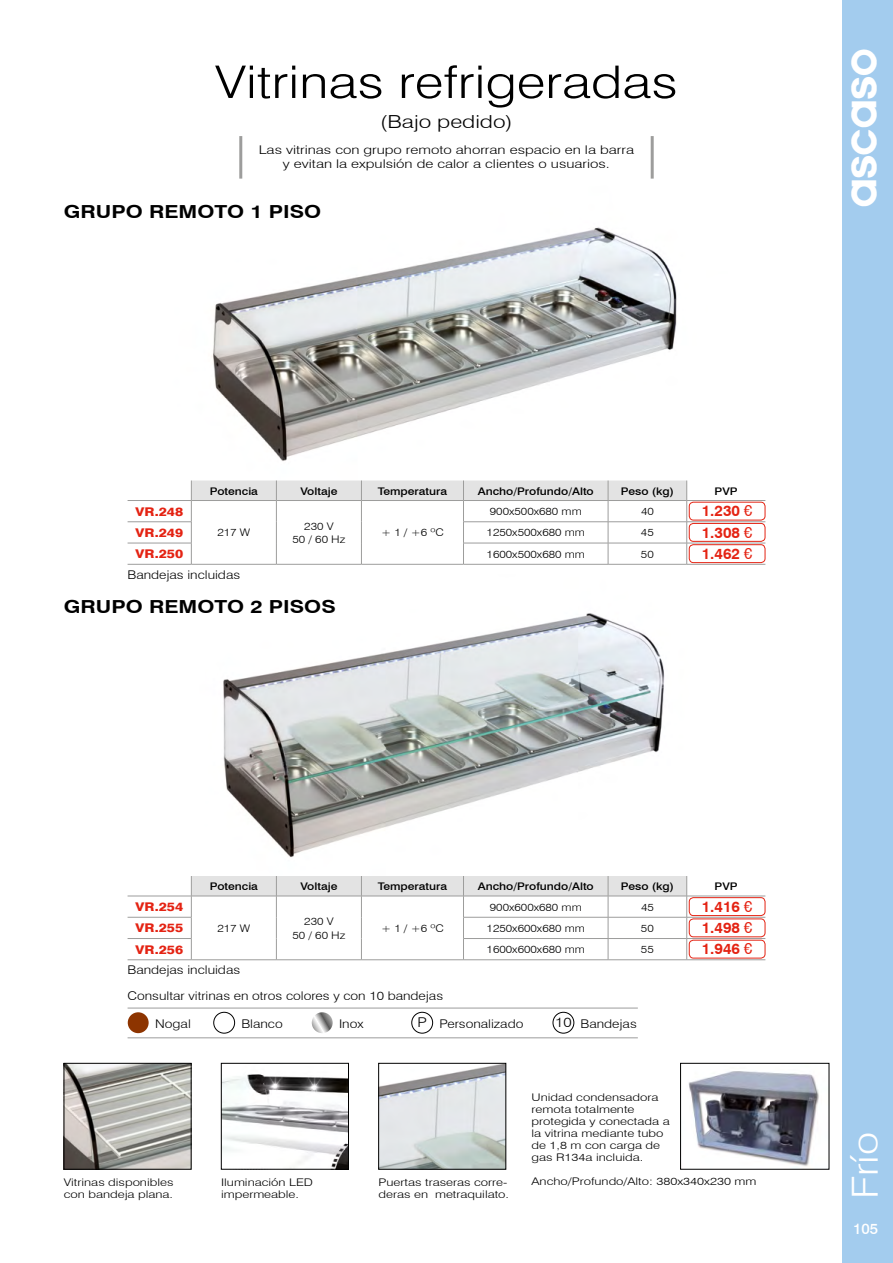
<style>
.page{position:relative;width:893px;height:1263px;background:#fff}
.page>*{position:absolute;margin:0;border:0;box-sizing:border-box;transform-origin:0 0}
.t1{font:300 45px "Swiss 721 BT";color:#000;scale:1.2 1}
.t2{font:36px "ASCAS Ologotype";letter-spacing:-.03em;color:#fff}
.t3{font:300 36px "Swiss 721 BT";color:#fff;scale:1.15 1}
.t4{font:700 18px "Swiss 721 BT";color:#000;scale:1.2 1}
.t5{font:300 18px "Swiss 721 BT";color:#000;scale:1.25 1}
.t6{font:700 15px/21.3px "Swiss 721 BT";color:#e42313;text-align:justify}
.t7{font:500 15px "Swiss 721 BT";color:#fff}
.t8{font:300 12px "Swiss 721 BT";color:#000;scale:1.15 1}
.t9{font:300 12px/14.4px "Swiss 721 BT";color:#000;text-align:center;scale:1.25 1}
.t10{font:800 12px "Swiss 721 BT";color:#e42313;scale:1.15 1}
.t11{font:300 10.5px/12px "Swiss 721 BT";color:#000;scale:1.25 1}
.t12{font:300 10.5px/13.5px "Swiss 721 BT";color:#000;text-align:center;scale:1.15 1}
.t13{font:500 10.5px "Swiss 721 BT";color:#000;scale:1.15 1}
.s1{font-weight:400}
.s2{font-size:13.5px}
</style>
<div class="page">
<div style="left:842px;top:0;width:51px;height:1263px;background:#a3ccee"></div>
<img style="left:166px;top:153px;width:561px;height:374px">
<img style="left:223px;top:613px;width:476px;height:298px">
<img style="left:66px;top:1065px;width:123px;height:102px">
<div style="left:64px;top:1063px;width:127px;height:106px;border:1px solid #000"></div>
<img style="left:223px;top:1074px;width:124px;height:93px">
<div style="left:221px;top:1063px;width:128px;height:106px;border:1px solid #000"></div>
<hr style="left:128px;top:500px;width:63px;height:1px;background:#9d9d9c">
<hr style="left:128px;top:521px;width:64px;height:1px;background:#9d9d9c">
<hr style="left:128px;top:543px;width:64px;height:1px;background:#9d9d9c">
<hr style="left:128px;top:564px;width:63px;height:1px;background:#9d9d9c">
<hr style="left:191px;top:564px;width:85px;height:1px;background:#9d9d9c">
<hr style="left:276px;top:564px;width:85px;height:1px;background:#9d9d9c">
<hr style="left:361px;top:564px;width:102px;height:1px;background:#9d9d9c">
<hr style="left:608px;top:564px;width:79px;height:1px;background:#9d9d9c">
<hr style="left:463px;top:564px;width:145px;height:1px;background:#9d9d9c">
<hr style="left:687px;top:500px;width:78px;height:1px;background:#9d9d9c">
<hr style="left:687px;top:521px;width:78px;height:1px;background:#9d9d9c">
<hr style="left:687px;top:543px;width:78px;height:1px;background:#9d9d9c">
<svg style="left:191px;top:480px;width:496px;height:84px"></svg>
<hr style="left:687px;top:564px;width:78px;height:1px;background:#9d9d9c">
<div style="left:689px;top:502px;width:76px;height:18px;background:#fff;border-radius:4px"></div>
<div style="left:689px;top:502px;width:76px;height:18px;border:1px solid #e42313;border-radius:4px"></div>
<div style="left:689px;top:523px;width:76px;height:18px;background:#fff;border-radius:4px"></div>
<div style="left:689px;top:523px;width:76px;height:19px;border:1px solid #e42313;border-radius:4px"></div>
<div style="left:689px;top:544px;width:76px;height:19px;border:1px solid #e42313;border-radius:4px"></div>
<div style="left:128px;top:1012px;width:21px;height:21px;background:#8d3400;border-radius:50%"></div>
<div style="left:214px;top:1012px;width:21px;height:21px;border:1px solid #000;border-radius:50%"></div>
<svg style="left:312px;top:1012px;width:21px;height:21px"></svg>
<div style="left:412px;top:1012px;width:21px;height:21px;border:1px solid #000;border-radius:50%"></div>
<div style="left:553px;top:1012px;width:21px;height:21px;border:1px solid #000;border-radius:50%"></div>
<hr style="left:128px;top:1008px;width:510px;height:1px;background:#9d9d9c">
<hr style="left:128px;top:1037px;width:510px;height:1px;background:#9d9d9c">
<hr style="left:239px;top:136px;width:3px;height:43px;background:#9d9d9c">
<hr style="left:651px;top:136px;width:3px;height:43px;background:#9d9d9c">
<img style="left:380px;top:1065px;width:124px;height:102px">
<div style="left:378px;top:1063px;width:128px;height:106px;border:1px solid #000"></div>
<img style="left:688px;top:1071px;width:131px;height:96px">
<div style="left:680px;top:1063px;width:149px;height:106px;border:1px solid #000"></div>
<hr style="left:128px;top:896px;width:63px;height:1px;background:#9d9d9c">
<hr style="left:128px;top:917px;width:64px;height:1px;background:#9d9d9c">
<hr style="left:128px;top:938px;width:64px;height:1px;background:#9d9d9c">
<hr style="left:128px;top:959px;width:63px;height:1px;background:#9d9d9c">
<hr style="left:191px;top:959px;width:85px;height:1px;background:#9d9d9c">
<hr style="left:276px;top:959px;width:85px;height:1px;background:#9d9d9c">
<hr style="left:361px;top:959px;width:102px;height:1px;background:#9d9d9c">
<hr style="left:608px;top:959px;width:79px;height:1px;background:#9d9d9c">
<hr style="left:463px;top:959px;width:145px;height:1px;background:#9d9d9c">
<hr style="left:687px;top:896px;width:78px;height:1px;background:#9d9d9c">
<hr style="left:687px;top:917px;width:78px;height:1px;background:#9d9d9c">
<hr style="left:687px;top:938px;width:78px;height:1px;background:#9d9d9c">
<svg style="left:191px;top:876px;width:496px;height:83px"></svg>
<hr style="left:687px;top:959px;width:78px;height:1px;background:#9d9d9c">
<div style="left:689px;top:898px;width:76px;height:17px;background:#fff;border-radius:4px"></div>
<div style="left:689px;top:897px;width:76px;height:19px;border:1px solid #e42313;border-radius:4px"></div>
<div style="left:689px;top:918px;width:76px;height:19px;border:1px solid #e42313;border-radius:4px"></div>
<div style="left:689px;top:940px;width:76px;height:18px;border:1px solid #e42313;border-radius:4px"></div>
<h1 class="t1" style="left:215px;top:55px;width:387px">Vitrinas refrigeradas</h1>
<h3 class="t5" style="left:380px;top:111px;width:107px">(Bajo pedido)</h3>
<p class="t9" style="left:259px;top:142px;width:302px">Las vitrinas con grupo remoto ahorran espacio en la barra y evitan la expulsión de calor a clientes o usuarios.</p>
<h3 class="t4" style="left:64px;top:200px;width:216px">GRUPO REMOTO 1 PISO</h3>
<h2 class="t2" style="left:844px;top:208px;width:162px;rotate:-90deg">ascaso</h2>
<p class="t13" style="left:210px;top:484px;width:43px">Potencia</p>
<p class="t13" style="left:300px;top:484px;width:34px">Voltaje</p>
<p class="t13" style="left:378px;top:484px;width:62px">Temperatura</p>
<p class="t13" style="left:478px;top:484px;width:102px">Ancho/Profundo/Alto</p>
<p class="t13" style="left:621px;top:484px;width:48px">Peso (kg)</p>
<p class="t13" style="left:715px;top:484px;width:22px">PVP</p>
<p class="t10" style="left:136px;top:504px;width:43px">VR.248</p>
<p class="t12" style="left:490px;top:504px;width:81px">900x500x680 mm</p>
<p class="t12" style="left:641px;top:504px;width:13px">40</p>
<p class="t12" style="left:217px;top:526px;width:30px">217 W</p>
<p class="t12" style="left:292px;top:519px;width:48px">230 V<br>50 / 60 Hz</p>
<p class="t12" style="left:381px;top:526px;width:56px">+ 1 / +6 ºC</p>
<p class="t10" style="left:136px;top:525px;width:43px">VR.249</p>
<p class="t12" style="left:487px;top:526px;width:87px">1250x500x680 mm</p>
<p class="t12" style="left:641px;top:526px;width:13px">45</p>
<p class="t10" style="left:136px;top:547px;width:43px">VR.250</p>
<p class="t12" style="left:487px;top:547px;width:87px">1600x500x680 mm</p>
<p class="t12" style="left:641px;top:547px;width:13px">50</p>
<p class="t8" style="left:128px;top:567px;width:99px">Bandejas incluidas</p>
<h3 class="t4" style="left:64px;top:596px;width:228px">GRUPO REMOTO 2 PISOS</h3>
<h3 class="t6" style="left:702px;top:500px;width:52px">1.230 <span class="s1">€ </span>1.308 <span class="s1">€ </span>1.462 <span class="s1">€</span></h3>
<p class="t13" style="left:210px;top:880px;width:43px">Potencia</p>
<p class="t13" style="left:300px;top:880px;width:34px">Voltaje</p>
<p class="t13" style="left:378px;top:880px;width:62px">Temperatura</p>
<p class="t13" style="left:478px;top:880px;width:102px">Ancho/Profundo/Alto</p>
<p class="t13" style="left:621px;top:880px;width:48px">Peso (kg)</p>
<p class="t13" style="left:715px;top:880px;width:22px">PVP</p>
<p class="t10" style="left:136px;top:900px;width:43px">VR.254</p>
<p class="t12" style="left:490px;top:900px;width:81px">900x600x680 mm</p>
<p class="t12" style="left:641px;top:900px;width:13px">45</p>
<p class="t12" style="left:217px;top:921px;width:30px">217 W</p>
<p class="t12" style="left:292px;top:914px;width:48px">230 V<br>50 / 60 Hz</p>
<p class="t12" style="left:381px;top:921px;width:56px">+ 1 / +6 ºC</p>
<p class="t10" style="left:136px;top:921px;width:43px">VR.255</p>
<p class="t12" style="left:487px;top:921px;width:87px">1250x600x680 mm</p>
<p class="t12" style="left:641px;top:921px;width:13px">50</p>
<p class="t10" style="left:136px;top:942px;width:43px">VR.256</p>
<p class="t12" style="left:487px;top:942px;width:87px">1600x600x680 mm</p>
<p class="t12" style="left:641px;top:942px;width:13px">55</p>
<p class="t8" style="left:128px;top:963px;width:99px">Bandejas incluidas</p>
<p class="t8" style="left:128px;top:988px;width:276px">Consultar vitrinas en otros colores y con 10 bandejas</p>
<p class="t8" style="left:155px;top:1016px;width:32px">Nogal</p>
<p class="t8" style="left:241px;top:1016px;width:37px">Blanco</p>
<p class="t8" style="left:339px;top:1016px;width:23px">Inox</p>
<p class="t8" style="left:418px;top:1016px;width:94px"><span class="s2">P</span> Personalizado</p>
<p class="t8" style="left:555px;top:1016px;width:72px"><span class="s2">10</span> Bandejas</p>
<h3 class="t6" style="left:702px;top:896px;width:52px">1.416 <span class="s1">€ </span>1.498 <span class="s1">€ </span>1.946 <span class="s1">€</span></h3>
<p class="t11" style="left:64px;top:1176px;width:89px">Vitrinas disponibles con bandeja plana.</p>
<p class="t11" style="left:221px;top:1176px;width:75px">Iluminación LED impermeable.</p>
<p class="t11" style="left:378px;top:1176px;width:106px">Puertas traseras corre&shy;deras en metraquilato.</p>
<p class="t11" style="left:531px;top:1091px;width:112px">Unidad condensadora remota totalmente protegida y conectada a la vitrina mediante tubo de 1,8 m con carga de gas R134a incluida.</p>
<p class="t11" style="left:531px;top:1175px;width:181px">Ancho/Profundo/Alto: 380x340x230 mm</p>
<h2 class="t3" style="left:843px;top:1199px;width:60px;rotate:-90deg">Frío</h2>
<h3 class="t7" style="left:853px;top:1219px;width:27px">105</h3>
</div>
